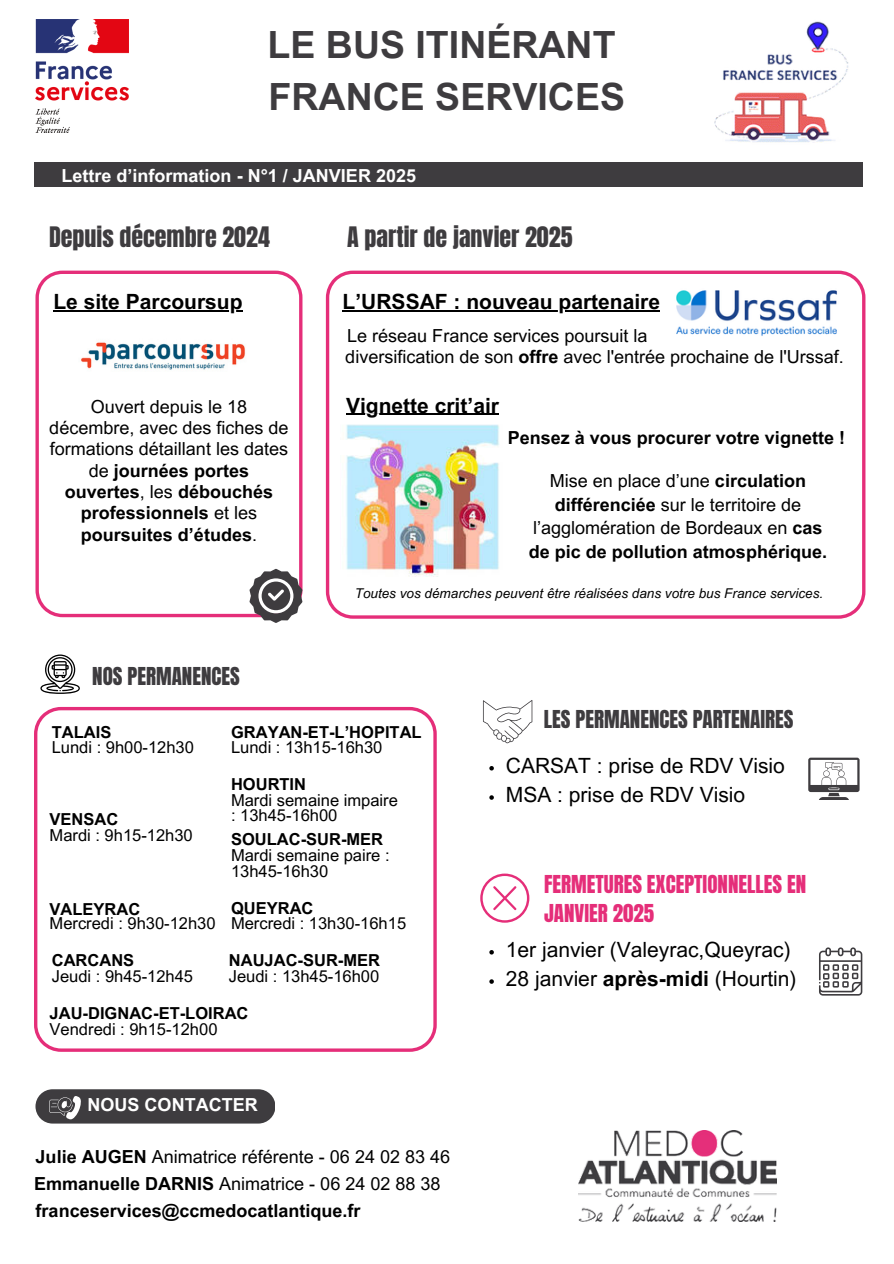
<style>
.page{position:relative;width:894px;height:1264px;background:#fff}
.page>*{position:absolute;margin:0;border:0;box-sizing:border-box;transform-origin:0 0}
.t1{font:700 37.5px/51.8px "Arial MT Pro";color:#3e3c3f}
.t2{font:24px "Anton";color:#3e3c3f}
.t3{font:21px "Arial MT Pro";color:#000}
.t4{font:700 21px "Arial MT Pro";color:#000}
.t5{font:21px "Anton";color:#3e3c3f}
.t6{font:21px/29.2px "Anton";color:#e52e79}
.t7{font:18px/21.3px "Arial MT Pro";color:#000;text-align:center}
.t8{font:700 18px "Arial MT Pro";color:#000}
.t9{font:700 18px "Arial MT Pro";color:#fff}
.t10{font:16.5px/15.8px "Arial MT Pro";color:#000}
.t11{font:700 16.5px "Arial MT Pro";color:#000}
.t12{font:italic 13.5px "Arial MT Pro";color:#000}
.s1{font-weight:700}
</style>
<div class="page">
<img style="left:35px;top:19px;width:94px;height:114px">
<img style="left:578px;top:1130px;width:198px;height:91px">
<img style="left:714px;top:21px;width:135px;height:122px">
<div style="left:34px;top:163px;width:828px;height:24px;background:#3e3c3f"></div>
<div style="left:35px;top:1089px;width:240px;height:34px;background:#3e3c3f;border-radius:17px"></div>
<svg style="left:49px;top:1096px;width:32px;height:23px"></svg>
<svg style="left:35px;top:270px;width:267px;height:347px"></svg>
<svg style="left:808px;top:757px;width:51px;height:43px"></svg>
<svg style="left:483px;top:700px;width:49px;height:43px"></svg>
<svg style="left:40px;top:654px;width:40px;height:40px"></svg>
<svg style="left:34px;top:707px;width:402px;height:344px"></svg>
<img style="left:78px;top:337px;width:171px;height:46px">
<svg style="left:249px;top:569px;width:53px;height:54px"></svg>
<svg style="left:326px;top:270px;width:538px;height:348px"></svg>
<img style="left:671px;top:287px;width:173px;height:51px">
<img style="left:340px;top:417px;width:164px;height:159px">
<svg style="left:819px;top:947px;width:43px;height:48px"></svg>
<svg style="left:480px;top:873px;width:49px;height:49px"></svg>
<svg style="left:489px;top:766px;width:4px;height:4px"></svg>
<svg style="left:489px;top:795px;width:4px;height:4px"></svg>
<hr style="left:53px;top:310px;width:189px;height:1px;background:#000">
<hr style="left:346px;top:414px;width:153px;height:1px;background:#000">
<svg style="left:489px;top:950px;width:4px;height:4px"></svg>
<svg style="left:489px;top:979px;width:4px;height:4px"></svg>
<hr style="left:342px;top:310px;width:318px;height:1px;background:#000">
<p class="t1" style="left:267px;top:24px;width:359px">LE BUS ITINÉRANT<br>FRANCE SERVICES</p>
<p class="t9" style="left:61px;top:168px;width:356px">Lettre d’information - N°1 / JANVIER 2025</p>
<p class="t2" style="left:49px;top:220px;width:222px">Depuis décembre 2024</p>
<p class="t4" style="left:53px;top:293px;width:190px">Le site Parcoursup</p>
<p class="t2" style="left:347px;top:220px;width:227px">A partir de janvier 2025</p>
<h3 class="t4" style="left:342px;top:293px;width:319px">L’URSSAF : nouveau partenaire</h3>
<p class="t7" style="left:345px;top:348px;width:500px">diversification de son <span class="s1">offre</span> avec l'entrée prochaine de l'Urssaf.</p>
<p class="t7" style="left:347px;top:327px;width:302px">Le réseau France services poursuit la</p>
<p class="t7" style="left:49px;top:398px;width:241px">Ouvert depuis le 18 décembre, avec des fiches de formations détaillant les dates de <span class="s1">journées portes ouvertes</span>, les <span class="s1">débouchés professionnels</span> et les <span class="s1">poursuites d’études</span>.</p>
<p class="t4" style="left:346px;top:397px;width:154px">Vignette crit’air</p>
<p class="t8" style="left:507px;top:430px;width:339px">Pensez à vous procurer votre vignette !</p>
<p class="t7" style="left:528px;top:471px;width:300px;line-height:23.7px">Mise en place d’une <span class="s1">circulation différenciée</span> sur le territoire de l’agglomération de Bordeaux en <span class="s1">cas de pic de pollution atmosphérique.</span></p>
<p class="t5" style="left:92px;top:661px;width:149px">NOS PERMANENCES</p>
<p class="t12" style="left:354px;top:588px;width:470px">Toutes vos démarches peuvent être réalisées dans votre bus France services.</p>
<p class="t11" style="left:52px;top:725px;width:61px">TALAIS</p>
<h4 class="t10" style="left:52px;top:741px;width:144px">Lundi : 9h00-12h30</h4>
<p class="t11" style="left:50px;top:813px;width:70px">VENSAC</p>
<h4 class="t10" style="left:50px;top:829px;width:144px">Mardi : 9h15-12h30</h4>
<h1 class="t11" style="left:50px;top:903px;width:92px">VALEYRAC</h1>
<p class="t10" style="left:50px;top:917px;width:167px">Mercredi : 9h30-12h30</p>
<p class="t11" style="left:52px;top:954px;width:84px">CARCANS</p>
<p class="t10" style="left:52px;top:970px;width:143px">Jeudi : 9h45-12h45</p>
<p class="t11" style="left:231px;top:725px;width:192px">GRAYAN-ET-L’HOPITAL</p>
<p class="t10" style="left:231px;top:741px;width:153px">Lundi : 13h15-16h30</p>
<p class="t11" style="left:231px;top:778px;width:77px">HOURTIN</p>
<p class="t10" style="left:231px;top:794px;width:168px">Mardi semaine impaire : 13h45-16h00</p>
<p class="t11" style="left:231px;top:833px;width:154px">SOULAC-SUR-MER</p>
<p class="t10" style="left:231px;top:849px;width:160px">Mardi semaine paire :<br>13h45-16h30</p>
<p class="t11" style="left:231px;top:901px;width:84px">QUEYRAC</p>
<h2 class="t10" style="left:231px;top:917px;width:177px">Mercredi : 13h30-16h15</h2>
<h2 class="t11" style="left:229px;top:954px;width:153px">NAUJAC-SUR-MER</h2>
<h4 class="t10" style="left:229px;top:970px;width:152px">Jeudi : 13h45-16h00</h4>
<p class="t11" style="left:50px;top:1007px;width:200px">JAU-DIGNAC-ET-LOIRAC</p>
<h3 class="t10" style="left:50px;top:1023px;width:169px">Vendredi : 9h15-12h00</h3>
<p class="t9" style="left:88px;top:1097px;width:171px">NOUS CONTACTER</p>
<p class="t7" style="left:36px;top:1148px;width:416px"><span class="s1">Julie AUGEN</span> Animatrice référente - 06 24 02 83 46</p>
<p class="t7" style="left:34px;top:1175px;width:408px"><span class="s1">Emmanuelle DARNIS</span> Animatrice - 06 24 02 88 38</p>
<p class="t8" style="left:36px;top:1203px;width:326px">franceservices@ccmedocatlantique.fr</p>
<p class="t5" style="left:543px;top:704px;width:251px">LES PERMANENCES PARTENAIRES</p>
<p class="t3" style="left:506px;top:757px;width:280px">CARSAT : prise de RDV Visio</p>
<p class="t3" style="left:506px;top:786px;width:241px">MSA : prise de RDV Visio</p>
<p class="t6" style="left:544px;top:869px;width:263px">FERMETURES EXCEPTIONNELLES EN<br>JANVIER 2025</p>
<p class="t3" style="left:506px;top:941px;width:286px">1er janvier (Valeyrac,Queyrac)</p>
<p class="t3" style="left:506px;top:970px;width:292px">28 janvier <span class="s1">après-midi</span> (Hourtin)</p>
</div>
